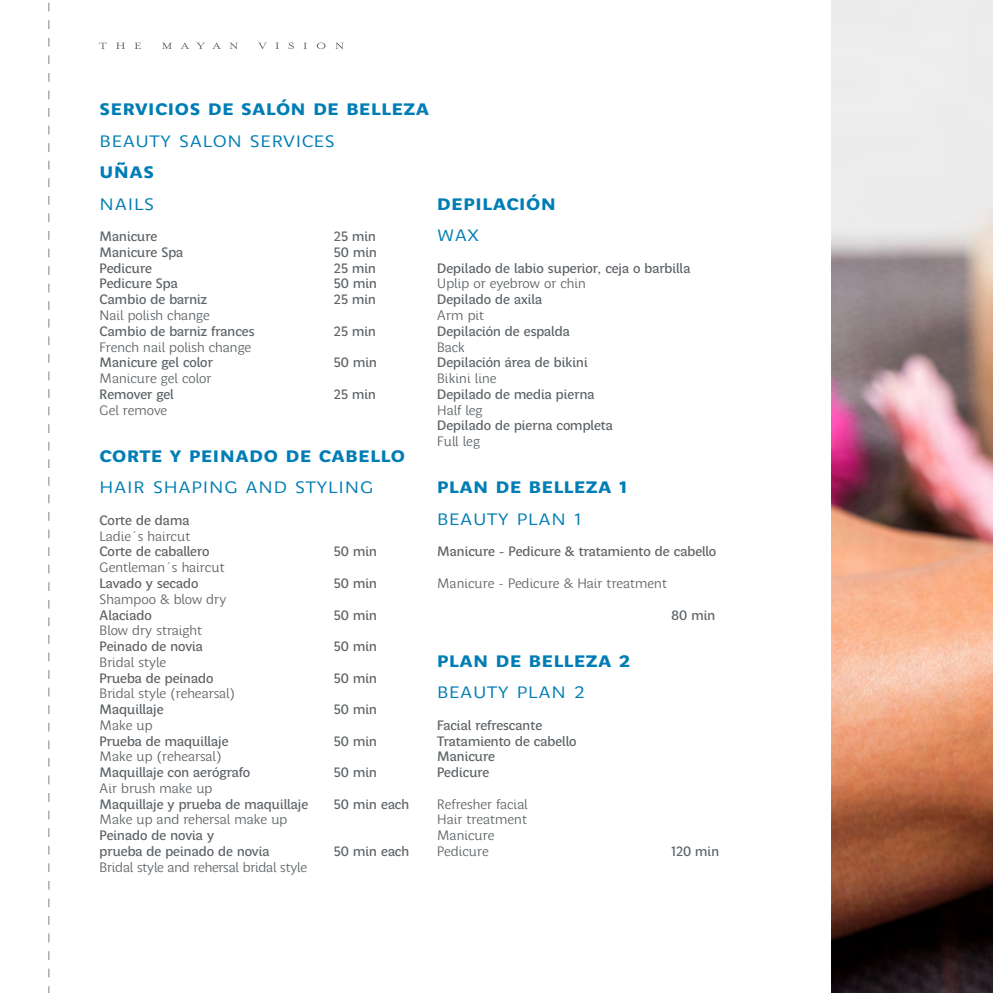
<style>
.page{position:relative;width:993px;height:993px;background:#fff}
.page>*{position:absolute;margin:0;border:0;box-sizing:border-box;transform-origin:0 0}
.t1{font:22.75px "Perec Negra Versalita";color:#007db5}
.t2{font:22.75px "Perec Blanca Versalita";color:#007db5}
.t3{font:14px/15.8px "Perec Gris";letter-spacing:-.04em;color:#5e6367}
.t4{font:14px/15.8px "Perec Blanca";letter-spacing:-.04em;color:#5e6367}
</style>
<div class="page">
<svg style="left:99px;top:43px;width:8px;height:6px"></svg>
<svg style="left:116px;top:43px;width:9px;height:6px"></svg>
<svg style="left:134px;top:43px;width:7px;height:6px"></svg>
<svg style="left:162px;top:43px;width:10px;height:6px"></svg>
<svg style="left:180px;top:42px;width:9px;height:7px"></svg>
<svg style="left:197px;top:43px;width:8px;height:6px"></svg>
<svg style="left:212px;top:42px;width:9px;height:7px"></svg>
<svg style="left:229px;top:43px;width:9px;height:6px"></svg>
<svg style="left:259px;top:43px;width:7px;height:6px"></svg>
<svg style="left:275px;top:43px;width:4px;height:6px"></svg>
<svg style="left:288px;top:42px;width:6px;height:7px"></svg>
<svg style="left:303px;top:43px;width:4px;height:6px"></svg>
<svg style="left:316px;top:42px;width:9px;height:7px"></svg>
<svg style="left:335px;top:43px;width:8px;height:6px"></svg>
<img style="left:831px;top:0;width:161px;height:992px">
<svg style="left:49px;top:2px;width:1px;height:990px"></svg>
<h1 class="t1" style="left:99px;top:94px;width:331px">servicios de salón de belleza</h1>
<h1 class="t2" style="left:99px;top:126px;width:237px">beauty salon services</h1>
<h1 class="t1" style="left:99px;top:157px;width:56px">uñas</h1>
<h1 class="t2" style="left:99px;top:189px;width:57px">nails</h1>
<p class="t3" style="left:99px;top:228px;width:110px">Manicure<br>Manicure Spa<br>Pedicure<br>Pedicure Spa<br>Cambio de barniz</p>
<p class="t4" style="left:99px;top:307px;width:112px">Nail polish change</p>
<p class="t3" style="left:99px;top:323px;width:157px">Cambio de barniz frances</p>
<p class="t4" style="left:99px;top:338px;width:154px">French nail polish change</p>
<p class="t3" style="left:99px;top:354px;width:115px">Manicure gel color</p>
<p class="t4" style="left:99px;top:370px;width:114px">Manicure gel color</p>
<p class="t3" style="left:99px;top:386px;width:76px">Remover gel</p>
<p class="t4" style="left:99px;top:401px;width:70px">Gel remove</p>
<p class="t3" style="left:333px;top:228px;width:45px;text-align:justify">25 min 50 min 25 min 50 min 25 min</p>
<p class="t3" style="left:333px;top:323px;width:44px">25 min</p>
<p class="t3" style="left:333px;top:354px;width:45px">50 min</p>
<p class="t3" style="left:333px;top:386px;width:44px">25 min</p>
<h1 class="t1" style="left:99px;top:441px;width:307px">corte y peinado de cabello</h1>
<h1 class="t2" style="left:99px;top:472px;width:275px">hair shaping and styling</h1>
<p class="t3" style="left:99px;top:512px;width:92px">Corte de dama</p>
<p class="t4" style="left:99px;top:527px;width:93px">Ladie´s haircut</p>
<p class="t3" style="left:99px;top:543px;width:112px">Corte de caballero</p>
<p class="t4" style="left:99px;top:559px;width:127px">Gentleman´s haircut</p>
<p class="t3" style="left:99px;top:575px;width:101px">Lavado y secado</p>
<p class="t4" style="left:99px;top:590px;width:129px">Shampoo &amp; blow dry</p>
<p class="t3" style="left:99px;top:606px;width:54px">Alaciado</p>
<p class="t4" style="left:99px;top:622px;width:105px">Blow dry straight</p>
<p class="t3" style="left:99px;top:638px;width:105px">Peinado de novia</p>
<p class="t4" style="left:99px;top:653px;width:69px">Bridal style</p>
<p class="t3" style="left:99px;top:669px;width:116px">Prueba de peinado</p>
<p class="t4" style="left:99px;top:685px;width:138px">Bridal style (rehearsal)</p>
<p class="t3" style="left:99px;top:701px;width:66px">Maquillaje</p>
<p class="t4" style="left:99px;top:716px;width:55px">Make up</p>
<p class="t3" style="left:99px;top:732px;width:131px">Prueba de maquillaje</p>
<p class="t4" style="left:99px;top:748px;width:124px">Make up (rehearsal)</p>
<p class="t3" style="left:99px;top:764px;width:153px">Maquillaje con aerógrafo</p>
<p class="t4" style="left:99px;top:779px;width:115px">Air brush make up</p>
<p class="t3" style="left:99px;top:795px;width:210px">Maquillaje y prueba de maquillaje</p>
<p class="t4" style="left:99px;top:811px;width:190px">Make up and rehersal make up</p>
<p class="t3" style="left:99px;top:827px;width:172px">Peinado de novia y<br>prueba de peinado de novia</p>
<p class="t4" style="left:99px;top:858px;width:209px">Bridal style and rehersal bridal style</p>
<p class="t3" style="left:333px;top:543px;width:45px">50 min</p>
<p class="t3" style="left:333px;top:575px;width:45px">50 min</p>
<p class="t3" style="left:333px;top:606px;width:45px">50 min</p>
<p class="t3" style="left:333px;top:638px;width:45px">50 min</p>
<p class="t3" style="left:333px;top:669px;width:45px">50 min</p>
<p class="t3" style="left:333px;top:701px;width:45px">50 min</p>
<p class="t3" style="left:333px;top:732px;width:45px">50 min</p>
<p class="t3" style="left:333px;top:764px;width:45px">50 min</p>
<p class="t3" style="left:333px;top:795px;width:77px">50 min each</p>
<p class="t3" style="left:333px;top:842px;width:77px">50 min each</p>
<h1 class="t1" style="left:437px;top:189px;width:120px">depilación</h1>
<h1 class="t2" style="left:437px;top:220px;width:44px">wax</h1>
<p class="t3" style="left:437px;top:260px;width:255px">Depilado de labio superior, ceja o barbilla</p>
<p class="t4" style="left:437px;top:275px;width:151px">Uplip or eyebrow or chin</p>
<p class="t3" style="left:437px;top:291px;width:107px">Depilado de axila</p>
<p class="t4" style="left:437px;top:307px;width:49px">Arm pit</p>
<p class="t3" style="left:437px;top:323px;width:134px">Depilación de espalda</p>
<p class="t4" style="left:437px;top:338px;width:30px">Back</p>
<p class="t3" style="left:437px;top:354px;width:152px">Depilación área de bikini</p>
<p class="t4" style="left:437px;top:370px;width:61px">Bikini line</p>
<p class="t3" style="left:437px;top:386px;width:159px">Depilado de media pierna</p>
<p class="t4" style="left:437px;top:401px;width:47px">Half leg</p>
<p class="t3" style="left:437px;top:417px;width:178px">Depilado de pierna completa</p>
<p class="t4" style="left:437px;top:433px;width:45px">Full leg</p>
<h1 class="t1" style="left:437px;top:472px;width:192px">plan de belleza 1</h1>
<h1 class="t2" style="left:437px;top:504px;width:146px">beauty plan 1</h1>
<p class="t3" style="left:437px;top:543px;width:281px">Manicure - Pedicure &amp; tratamiento de cabello</p>
<p class="t4" style="left:437px;top:575px;width:232px">Manicure - Pedicure &amp; Hair treatment</p>
<h1 class="t1" style="left:437px;top:646px;width:195px">plan de belleza 2</h1>
<h1 class="t2" style="left:437px;top:677px;width:149px">beauty plan 2</h1>
<p class="t3" style="left:437px;top:716px;width:141px">Facial refrescante<br>Tratamiento de cabello<br>Manicure<br>Pedicure</p>
<p class="t4" style="left:437px;top:795px;width:93px">Refresher facial<br>Hair treatment<br>Manicure<br>Pedicure</p>
<p class="t3" style="left:671px;top:606px;width:46px">80 min</p>
<p class="t3" style="left:671px;top:842px;width:50px">120 min</p>
</div>
